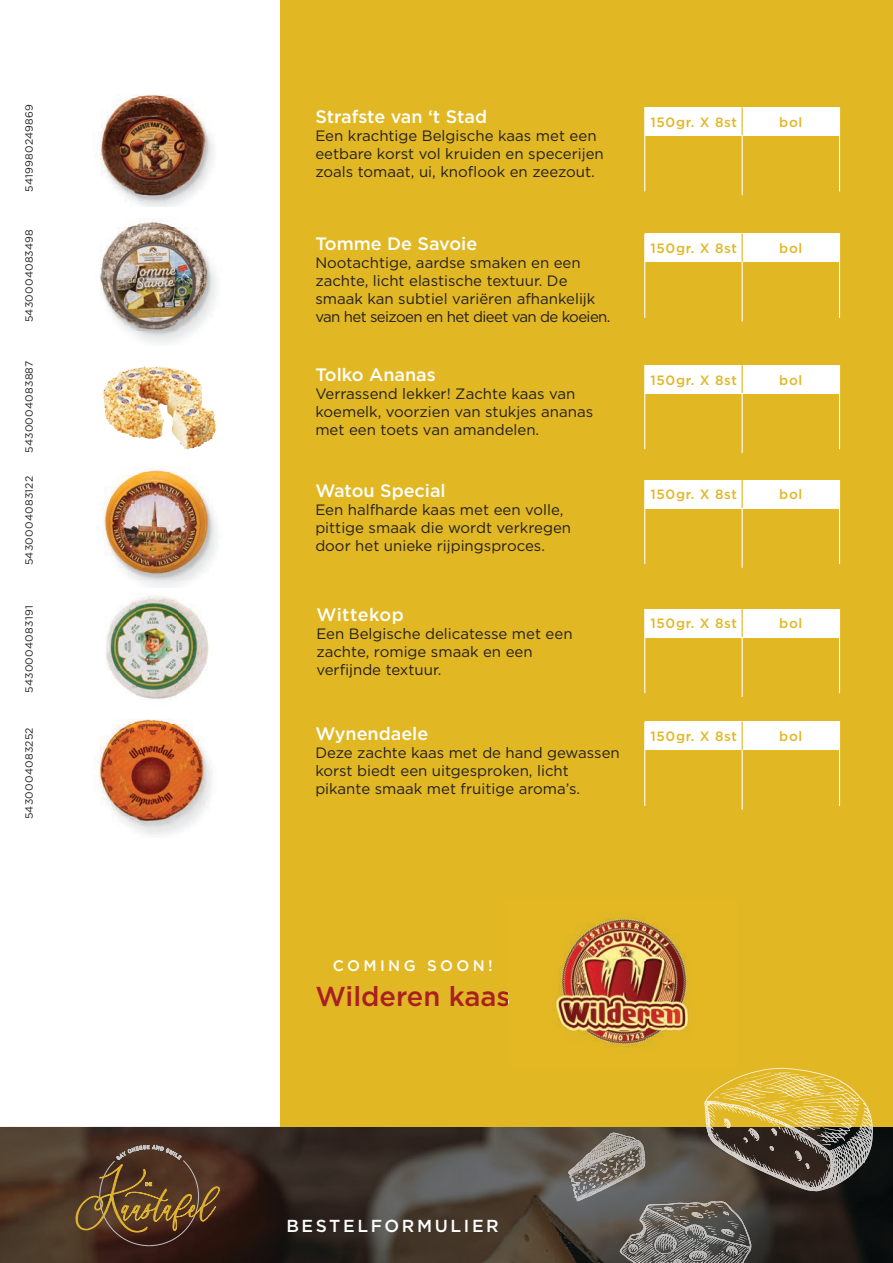
<style>
.page{position:relative;width:893px;height:1263px;background:#fff}
.page>*{position:absolute;margin:0;border:0;box-sizing:border-box;transform-origin:0 0}
.t1{font:500 27.45px "Gotham";color:#a91f23}
.t2{font:500 18px "Gotham";color:#fff}
.t3{font:500 18px "Gotham";letter-spacing:.025em;color:#fff}
.t4{font:500 17.4px "Gotham";letter-spacing:.15em;color:#fff}
.t5{font:500 15.15px "Gotham";color:#fff}
.t6{font:15px/18px "Gotham";color:#231f20}
.t7{font:500 13.5px "Gotham";letter-spacing:.05em;color:#e1b724}
.t8{font:10.5px "Gotham";color:#231f20}
</style>
<div class="page">
<img style="left:0;top:1127px;width:873px;height:136px">
<img style="left:638px;top:1146px;width:3px;height:10px">
<img style="left:593px;top:1170px;width:253px;height:7px">
<svg style="left:75px;top:1145px;width:145px;height:101px"></svg>
<div style="left:281px;top:0;width:612px;height:1127px;background:#e1b724"></div>
<img style="left:620px;top:1201px;width:100px;height:62px">
<img style="left:586px;top:1133px;width:26px;height:33px">
<img style="left:568px;top:1155px;width:25px;height:23px">
<img style="left:597px;top:1135px;width:41px;height:25px">
<img style="left:835px;top:1134px;width:37px;height:20px">
<svg style="left:704px;top:1068px;width:169px;height:66px"></svg>
<img style="left:781px;top:1127px;width:69px;height:16px">
<img style="left:105px;top:504px;width:109px;height:76px">
<img style="left:104px;top:467px;width:106px;height:37px">
<img style="left:99px;top:719px;width:75px;height:38px">
<img style="left:98px;top:757px;width:2px;height:24px">
<img style="left:100px;top:722px;width:86px;height:107px">
<img style="left:100px;top:725px;width:39px;height:106px">
<img style="left:178px;top:725px;width:35px;height:106px">
<img style="left:101px;top:227px;width:112px;height:109px">
<img style="left:101px;top:227px;width:27px;height:29px">
<img style="left:139px;top:220px;width:34px;height:4px">
<img style="left:178px;top:227px;width:35px;height:29px">
<img style="left:130px;top:224px;width:42px;height:3px">
<img style="left:100px;top:250px;width:1px;height:40px">
<img style="left:99px;top:94px;width:73px;height:38px">
<img style="left:96px;top:133px;width:6px;height:35px">
<img style="left:102px;top:99px;width:112px;height:108px">
<div style="left:645px;top:107px;width:97px;height:28px;background:#fff"></div>
<div style="left:645px;top:234px;width:97px;height:28px;background:#fff"></div>
<div style="left:645px;top:365px;width:97px;height:28px;background:#fff"></div>
<div style="left:645px;top:480px;width:97px;height:28px;background:#fff"></div>
<div style="left:645px;top:722px;width:97px;height:28px;background:#fff"></div>
<div style="left:742px;top:107px;width:97px;height:28px;background:#fff"></div>
<div style="left:742px;top:234px;width:97px;height:28px;background:#fff"></div>
<div style="left:742px;top:365px;width:97px;height:28px;background:#fff"></div>
<div style="left:742px;top:480px;width:97px;height:28px;background:#fff"></div>
<div style="left:742px;top:722px;width:97px;height:28px;background:#fff"></div>
<svg style="left:742px;top:107px;width:1px;height:28px"></svg>
<svg style="left:742px;top:234px;width:1px;height:28px"></svg>
<svg style="left:742px;top:365px;width:1px;height:28px"></svg>
<svg style="left:742px;top:480px;width:1px;height:28px"></svg>
<svg style="left:742px;top:722px;width:1px;height:28px"></svg>
<hr style="left:742px;top:135px;width:1px;height:60px;background:#fff">
<hr style="left:742px;top:262px;width:1px;height:60px;background:#fff">
<hr style="left:742px;top:393px;width:1px;height:60px;background:#fff">
<hr style="left:742px;top:508px;width:1px;height:60px;background:#fff">
<hr style="left:742px;top:637px;width:1px;height:60px;background:#fff">
<hr style="left:742px;top:750px;width:1px;height:60px;background:#fff">
<hr style="left:644px;top:107px;width:1px;height:84px;background:#fff">
<hr style="left:644px;top:234px;width:1px;height:84px;background:#fff">
<hr style="left:644px;top:365px;width:1px;height:84px;background:#fff">
<hr style="left:644px;top:480px;width:1px;height:84px;background:#fff">
<hr style="left:644px;top:722px;width:1px;height:84px;background:#fff">
<hr style="left:839px;top:107px;width:1px;height:84px;background:#fff">
<hr style="left:839px;top:234px;width:1px;height:84px;background:#fff">
<hr style="left:839px;top:365px;width:1px;height:84px;background:#fff">
<hr style="left:839px;top:480px;width:1px;height:84px;background:#fff">
<hr style="left:839px;top:722px;width:1px;height:84px;background:#fff">
<img style="left:103px;top:367px;width:40px;height:69px">
<img style="left:555px;top:917px;width:134px;height:129px">
<img style="left:507px;top:992px;width:2px;height:14px">
<div style="left:645px;top:609px;width:97px;height:28px;background:#fff"></div>
<div style="left:742px;top:609px;width:97px;height:28px;background:#fff"></div>
<svg style="left:742px;top:609px;width:1px;height:28px"></svg>
<hr style="left:644px;top:609px;width:1px;height:84px;background:#fff">
<hr style="left:839px;top:609px;width:1px;height:84px;background:#fff">
<img style="left:106px;top:600px;width:30px;height:95px">
<img style="left:136px;top:595px;width:73px;height:104px">
<p class="t8" style="left:23px;top:192px;width:89px;rotate:-90deg">5419980249869</p>
<p class="t8" style="left:23px;top:322px;width:95px;rotate:-90deg">5430004083498</p>
<p class="t8" style="left:23px;top:453px;width:94px;rotate:-90deg">5430004083887</p>
<p class="t8" style="left:23px;top:565px;width:91px;rotate:-90deg">5430004083122</p>
<p class="t8" style="left:23px;top:693px;width:89px;rotate:-90deg">5430004083191</p>
<p class="t8" style="left:23px;top:819px;width:94px;rotate:-90deg">5430004083252</p>
<p class="t2" style="left:315px;top:105px;width:173px">Strafste van ‘t Stad</p>
<p class="t6" style="left:315px;top:127px;width:290px">Een krachtige Belgische kaas met een eetbare korst vol kruiden en specerijen zoals tomaat, ui, knoflook en zeezout.</p>
<p class="t2" style="left:315px;top:232px;width:163px">Tomme De Savoie</p>
<p class="t6" style="left:315px;top:253px;width:297px">Nootachtige, aardse smaken en een zachte, licht elastische textuur. De smaak kan subtiel variëren afhankelijk van het seizoen en het dieet van de koeien.</p>
<p class="t2" style="left:315px;top:363px;width:122px">Tolko Ananas</p>
<p class="t6" style="left:315px;top:384px;width:279px">Verrassend lekker! Zachte kaas van koemelk, voorzien van stukjes ananas met een toets van amandelen.</p>
<p class="t2" style="left:315px;top:479px;width:132px">Watou Special</p>
<p class="t6" style="left:315px;top:500px;width:257px">Een halfharde kaas met een volle, pittige smaak die wordt verkregen door het unieke rijpingsproces.</p>
<p class="t3" style="left:316px;top:603px;width:89px">Wittekop</p>
<p class="t6" style="left:316px;top:624px;width:258px">Een Belgische delicatesse met een zachte, romige smaak en een verfijnde textuur.</p>
<p class="t2" style="left:315px;top:721px;width:114px">Wynendaele</p>
<p class="t6" style="left:315px;top:743px;width:306px">Deze zachte kaas met de hand gewassen korst biedt een uitgesproken, licht pikante smaak met fruitige aroma’s.</p>
<p class="t7" style="left:650px;top:113px;width:88px">150gr. X 8st</p>
<p class="t7" style="left:779px;top:113px;width:25px">bol</p>
<p class="t7" style="left:650px;top:240px;width:88px">150gr. X 8st</p>
<p class="t7" style="left:779px;top:240px;width:25px">bol</p>
<p class="t7" style="left:650px;top:371px;width:88px">150gr. X 8st</p>
<p class="t7" style="left:650px;top:486px;width:88px">150gr. X 8st</p>
<p class="t7" style="left:779px;top:371px;width:25px">bol</p>
<p class="t7" style="left:779px;top:486px;width:25px">bol</p>
<p class="t7" style="left:650px;top:615px;width:88px">150gr. X 8st</p>
<p class="t7" style="left:779px;top:615px;width:25px">bol</p>
<p class="t7" style="left:650px;top:728px;width:88px">150gr. X 8st</p>
<p class="t7" style="left:779px;top:728px;width:25px">bol</p>
<p class="t5" style="left:333px;top:955px;width:162px">COMING SOON!</p>
<h1 class="t1" style="left:315px;top:978px;width:196px">Wilderen kaas</h1>
<p class="t4" style="left:286px;top:1215px;width:214px">BESTELFORMULIER</p>
</div>
